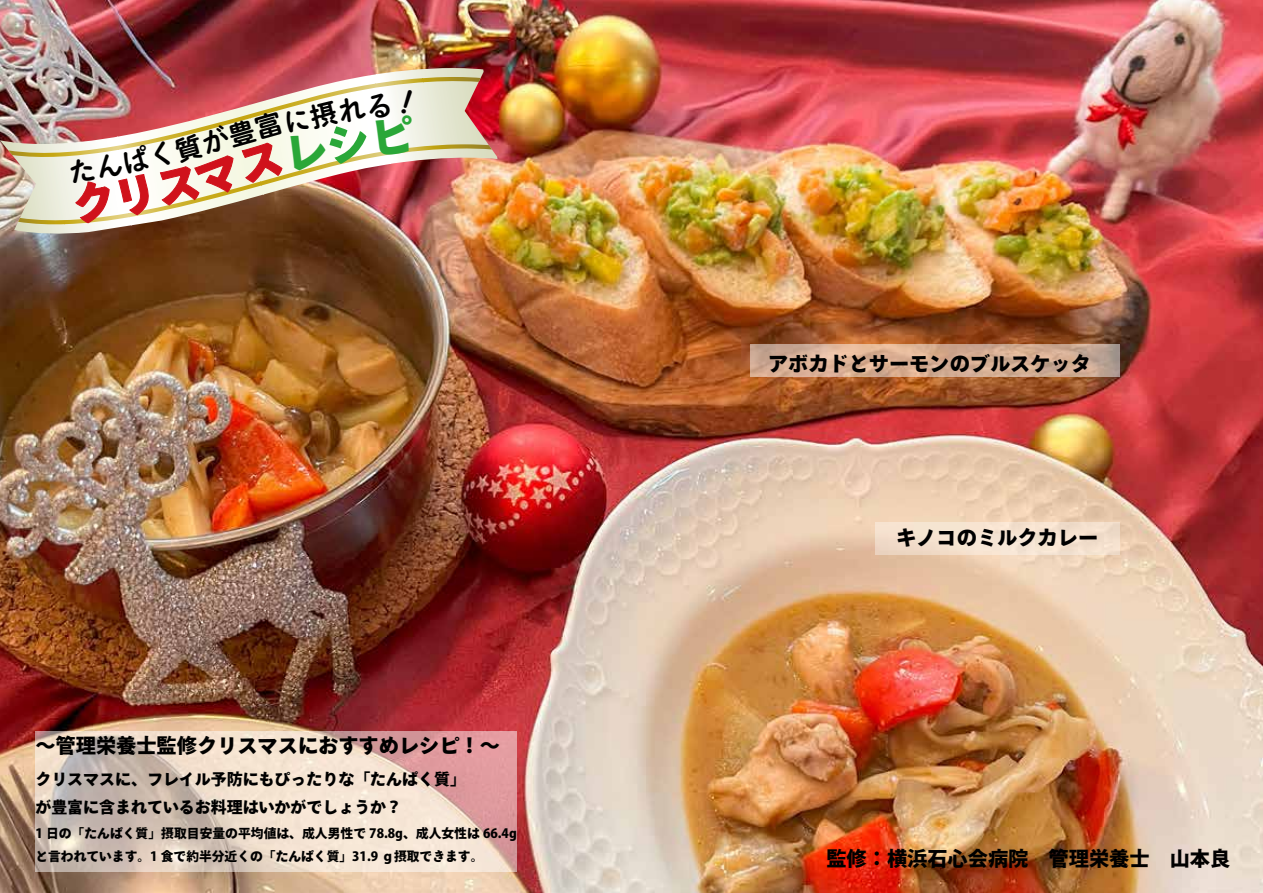
<style>
.page{position:relative;width:1263px;height:893px;background:#fff}
.page>*{position:absolute;margin:0;border:0;box-sizing:border-box;transform-origin:0 0}
.t1{font:27.6px "Bokutoh Rera 5";color:#000}
.t2{font:900 20.25px "Ryo Gothic Plus N";color:#000}
.t3{font:900 15.9px/27.9px "Ryo Gothic Plus N";color:#000}
.t4{font:900 12.75px "Ryo Gothic Plus N";color:#000}
</style>
<div class="page">
<img style="left:0;top:0;width:1263px;height:893px">
<img style="left:0;top:68px;width:497px;height:166px">
<svg style="left:35px;top:731px;width:482px;height:140px;background:#e2cabe"></svg>
<svg style="left:750px;top:344px;width:370px;height:33px;background:#d2ac93"></svg>
<div style="left:875px;top:522px;width:245px;height:33px;background:#f5e3d0"></div>
<img style="left:8px;top:77px;width:484px;height:152px">
<h1 class="t1" style="left:172px;top:139px;width:112px;rotate:-16deg">質が豊富</h1>
<h2 class="t2" style="left:35px;top:733px;width:466px">～管理栄養士監修クリスマスにおすすめレシピ!~</h2>
<p class="t3" style="left:35px;top:766px;width:432px">クリスマスに、フレイル予防にもぴったりな「たんぱく質「が豊富に含まれているお料理はいかがでしょうか?</p>
<p class="t4" style="left:35px;top:825px;width:483px">1 日の「たんぱく質」摂取目安量の平均値は、成人男性で 78.8g、成人女性は 66.4g</p>
<p class="t4" style="left:35px;top:848px;width:449px">と言われています。1 食で約半分近くの「たんぱく質」31.9 ｇ摂取できます。</p>
<h2 class="t2" style="left:768px;top:350px;width:325px">アボカドとサーモンのブルスケッタ</h2>
<h2 class="t2" style="left:896px;top:524px;width:203px">キノコのミルクカレー</h2>
<h2 class="t2" style="left:826px;top:845px;width:405px">監修：横浜石心会病院　管理栄養士　山本良</h2>
</div>
